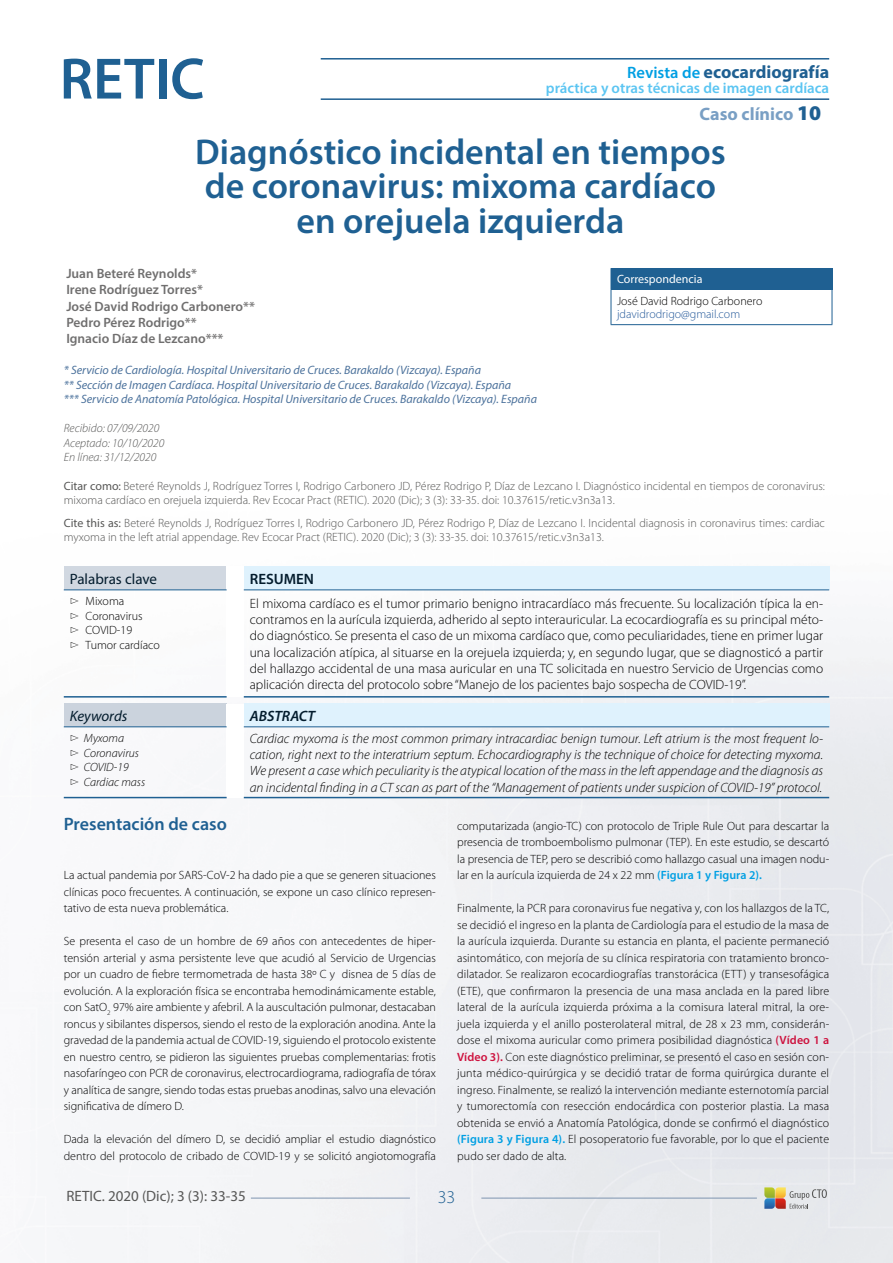
<style>
.page{position:relative;width:893px;height:1263px;background:#fff}
.page>*{position:absolute;margin:0;border:0;box-sizing:border-box;transform-origin:0 0}
.t1{font:600 36px/34.5px "Myriad Pro";color:#1f6092;text-align:center}
.t2{font:700 18px "Myriad Pro";color:#1f6092}
.t3{font:600 18px "Myriad Pro";color:#1f6092}
.t4{font:700 18px "Myriad Pro";color:#799fc4}
.t5{font:300 18px "Myriad Pro";color:#1f6092}
.t6{font:600 15px "Myriad Pro";color:#5bc5f2}
.t7{font:15px "Myriad Pro";color:#575756}
.t8{font:15px "Myriad Pro";color:#031c2d}
.t9{font:italic 15px "Myriad Pro";color:#031c2d}
.t10{font:italic 600 15px "Myriad Pro";color:#031c2d}
.t11{font:600 15px "Myriad Pro";color:#031c2d}
.t12{font:300 13.5px/16.2px "Myriad Pro";color:#000;text-align:justify}
.t13{font:italic 300 13.5px/16.2px "Myriad Pro";color:#000;text-align:justify}
.t14{font:600 13.5px/16.2px "Myriad Pro";color:#706f6f}
.t15{font:italic 12.15px/14.5px "Myriad Pro";color:#4c729c}
.t16{font:300 12px/16.5px "Myriad Pro";color:#000;text-align:justify}
.t17{font:300 12px/14.4px "Myriad Pro";color:#575756}
.t18{font:italic 300 12px/14.4px "Myriad Pro";color:#575756}
.t19{font:italic 300 12px/14.4px "Myriad Pro";color:#000}
.t20{font:300 12px "Myriad Pro";color:#275b9b}
.t21{font:12px "Myriad Pro";color:#fff}
.s1{font-weight:600;font-size:16.5px;color:#009fe3}
.s2{font-style:inherit}
.s3{font-weight:900;font-size:21px;color:#1f6092}
.s4{font-weight:400}
.s5{font-weight:600;color:#009fe3}
.s6{font-weight:600;color:#cd123e}
</style>
<div class="page">
<img style="left:63px;top:58px;width:830px;height:1205px">
<svg style="left:764px;top:1187px;width:63px;height:22px"></svg>
<hr style="left:481px;top:1198px;width:276px;height:1px;background:#7e94b0">
<hr style="left:321px;top:58px;width:508px;height:2px;background:#1f6092">
<hr style="left:321px;top:98px;width:508px;height:2px;background:#1f6092">
<hr style="left:251px;top:1198px;width:159px;height:1px;background:#7e94b0">
<svg style="left:64px;top:59px;width:90px;height:40px"></svg>
<div style="left:159px;top:59px;width:7px;height:40px;background:#1f6092"></div>
<svg style="left:172px;top:58px;width:31px;height:41px"></svg>
<div style="left:611px;top:268px;width:221px;height:21px;background:#1f6092"></div>
<svg style="left:832px;top:269px;width:1px;height:20px"></svg>
<hr style="left:611px;top:289px;width:221px;height:1px;background:#1f6092">
<hr style="left:611px;top:290px;width:1px;height:34px;background:#1f6092">
<hr style="left:832px;top:290px;width:1px;height:34px;background:#1f6092">
<hr style="left:611px;top:324px;width:221px;height:1px;background:#1f6092">
<div style="left:64px;top:567px;width:163px;height:23px;background:#d1d8e1"></div>
<div style="left:227px;top:567px;width:17px;height:130px;background:#fff"></div>
<div style="left:244px;top:567px;width:585px;height:23px;background:#dff2fd"></div>
<hr style="left:244px;top:589px;width:585px;height:1px;background:#1f6092">
<hr style="left:244px;top:696px;width:585px;height:2px;background:#1f6092">
<hr style="left:64px;top:589px;width:163px;height:1px;background:#1f6092">
<hr style="left:64px;top:696px;width:163px;height:2px;background:#1f6092">
<div style="left:64px;top:704px;width:163px;height:23px;background:#cbd3dd"></div>
<div style="left:227px;top:704px;width:17px;height:93px;background:#fff"></div>
<div style="left:244px;top:704px;width:585px;height:23px;background:#dff2fd"></div>
<hr style="left:244px;top:726px;width:585px;height:1px;background:#1f6092">
<hr style="left:244px;top:797px;width:585px;height:1px;background:#1f6092">
<hr style="left:64px;top:726px;width:163px;height:1px;background:#1f6092">
<hr style="left:64px;top:797px;width:163px;height:1px;background:#1f6092">
<h2 class="t2" style="left:627px;top:60px;width:204px"><span class="s1">Revista de</span> ecocardiografía</h2>
<p class="t6" style="left:546px;top:78px;width:285px">práctica y otras técnicas de imagen cardíaca</p>
<h2 class="t4" style="left:700px;top:102px;width:123px"><span class="s2">C</span>aso clínico <span class="s3">10</span></h2>
<h1 class="t1" style="left:195px;top:133px;width:532px">Diagnóstico incidental en tiempos de coronavirus: mixoma cardíaco en orejuela izquierda</h1>
<p class="t14" style="left:66px;top:265px;width:190px">Juan Beteré Reynolds*<br>Irene Rodríguez Torres*<br>José David Rodrigo Carbonero**<br>Pedro Pérez Rodrigo**<br>Ignacio Díaz de Lezcano***</p>
<p class="t21" style="left:617px;top:272px;width:87px">Correspondencia</p>
<p class="t16" style="left:617px;top:293px;width:147px">José David Rodrigo Carbonero</p>
<p class="t20" style="left:617px;top:308px;width:125px">jdavidrodrigo@gmail.com</p>
<p class="t15" style="left:64px;top:363px;width:475px">* Servicio de Cardiología. Hospital Universitario de Cruces. Barakaldo (Vizcaya). España<br>** Sección de Imagen Cardíaca. Hospital Universitario de Cruces. Barakaldo (Vizcaya). España<br>*** Servicio de Anatomía Patológica. Hospital Universitario de Cruces. Barakaldo (Vizcaya). España</p>
<p class="t18" style="left:64px;top:421px;width:102px">Recibido: 07/09/2020<br>Aceptado: 10/10/2020<br>En línea: 31/12/2020</p>
<p class="t17" style="left:64px;top:479px;width:763px"><span class="s4">Citar como:</span> Beteré Reynolds J, Rodríguez Torres I, Rodrigo Carbonero JD, Pérez Rodrigo P, Díaz de Lezcano I. Diagnóstico incidental en tiempos de coronavirus: mixoma cardíaco en orejuela izquierda. Rev Ecocar Pract (RETIC). 2020 (Dic); 3 (3): 33-35. doi: 10.37615/retic.v3n3a13.</p>
<p class="t17" style="left:64px;top:516px;width:763px"><span class="s4">Cite this as:</span> Beteré Reynolds J, Rodríguez Torres I, Rodrigo Carbonero JD, Pérez Rodrigo P, Díaz de Lezcano I. Incidental diagnosis in coronavirus times: cardiac myxoma in the left atrial appendage. Rev Ecocar Pract (RETIC). 2020 (Dic); 3 (3): 33-35. doi: 10.37615/retic.v3n3a13.</p>
<p class="t8" style="left:70px;top:570px;width:89px">Palabras clave</p>
<p class="t11" style="left:250px;top:569px;width:66px">RESUMEN</p>
<p class="t16" style="left:70px;top:594px;width:92px;line-height:14.4px;text-align:left">▻ Mixoma<br>▻ Coronavirus<br>▻ COVID-19<br>▻ Tumor cardíaco</p>
<p class="t12" style="left:250px;top:595px;width:575px">El mixoma cardíaco es el tumor primario benigno intracardíaco más frecuente. Su localización típica la en&shy;contramos en la aurícula izquierda, adherido al septo interauricular. La ecocardiografía es su principal méto&shy;do diagnóstico. Se presenta el caso de un mixoma cardíaco que, como peculiaridades, tiene en primer lugar una localización atípica, al situarse en la orejuela izquierda; y, en segundo lugar, que se diagnosticó a partir del hallazgo accidental de una masa auricular en una TC solicitada en nuestro Servicio de Urgencias como aplicación directa del protocolo sobre “Manejo de los pacientes bajo sospecha de COVID-19”.</p>
<p class="t9" style="left:70px;top:706px;width:59px">Keywords</p>
<p class="t10" style="left:250px;top:706px;width:67px">ABSTRACT</p>
<p class="t19" style="left:70px;top:731px;width:77px">▻ Myxoma<br>▻ Coronavirus ▻ COVID-19<br>▻ Cardiac mass</p>
<p class="t13" style="left:250px;top:731px;width:575px">Cardiac myxoma is the most common primary intracardiac benign tumour. Left atrium is the most frequent lo&shy;cation, right next to the interatrium septum. Echocardiography is the technique of choice for detecting myxoma.<br>We present a case which peculiarity is the atypical location of the mass in the left appendage and the diagnosis as an incidental finding in a CT scan as part of the “Management of patients under suspicion of COVID-19” protocol.</p>
<h2 class="t3" style="left:64px;top:812px;width:165px">Presentación de caso</h2>
<p class="t16" style="left:457px;top:817px;width:374px">computarizada (angio-TC) con protocolo de Triple Rule Out para descartar la presencia de tromboembolismo pulmonar (TEP). En este estudio, se descartó la presencia de TEP, pero se describió como hallazgo casual una imagen nodu&shy;lar en la aurícula izquierda de 24 x 22 mm <span class="s5">(Figura 1 y Figura 2).</span></p>
<p class="t16" style="left:457px;top:900px;width:374px">Finalmente, la PCR para coronavirus fue negativa y, con los hallazgos de la TC, se decidió el ingreso en la planta de Cardiología para el estudio de la masa de la aurícula izquierda. Durante su estancia en planta, el paciente permaneció asintomático, con mejoría de su clínica respiratoria con tratamiento bronco&shy;dilatador. Se realizaron ecocardiografías transtorácica (ETT) y transesofágica (ETE), que confirmaron la presencia de una masa anclada en la pared libre lateral de la aurícula izquierda próxima a la comisura lateral mitral, la ore&shy;juela izquierda y el anillo posterolateral mitral, de 28 x 23 mm, considerán&shy;dose el mixoma auricular como primera posibilidad diagnóstica <span class="s6">(Vídeo 1 a Vídeo 3).</span> Con este diagnóstico preliminar, se presentó el caso en sesión con&shy;junta médico-quirúrgica y se decidió tratar de forma quirúrgica durante el ingreso. Finalmente, se realizó la intervención mediante esternotomía parcial y tumorectomía con resección endocárdica con posterior plastia. La masa obtenida se envió a Anatomía Patológica, donde se confirmó el diagnóstico <span class="s5">(Figura 3 y Figura 4).</span> El posoperatorio fue favorable, por lo que el paciente pudo ser dado de alta.</p>
<p class="t16" style="left:64px;top:867px;width:374px">La actual pandemia por SARS-CoV-2 ha dado pie a que se generen situaciones clínicas poco frecuentes. A continuación, se expone un caso clínico represen&shy;tativo de esta nueva problemática.</p>
<p class="t16" style="left:64px;top:933px;width:374px">Se presenta el caso de un hombre de 69 años con antecedentes de hiper&shy;tensión arterial y asma persistente leve que acudió al Servicio de Urgencias por un cuadro de fiebre termometrada de hasta 38º C y disnea de 5 días de evolución. A la exploración física se encontraba hemodinámicamente estable, con SatO<sub>2</sub> 97% aire ambiente y afebril. A la auscultación pulmonar, destacaban roncus y sibilantes dispersos, siendo el resto de la exploración anodina. Ante la gravedad de la pandemia actual de COVID-19, siguiendo el protocolo existente en nuestro centro, se pidieron las siguientes pruebas complementarias: frotis nasofaríngeo con PCR de coronavirus, electrocardiograma, radiografía de tórax y analítica de sangre, siendo todas estas pruebas anodinas, salvo una elevación significativa de dímero D.</p>
<p class="t16" style="left:64px;top:1131px;width:374px">Dada la elevación del dímero D, se decidió ampliar el estudio diagnóstico dentro del protocolo de cribado de COVID-19 y se solicitó angiotomografía</p>
<p class="t7" style="left:66px;top:1187px;width:181px">RETIC. 2020 (Dic); 3 (3): 33-35</p>
<h2 class="t5" style="left:438px;top:1187px;width:19px">33</h2>
</div>
